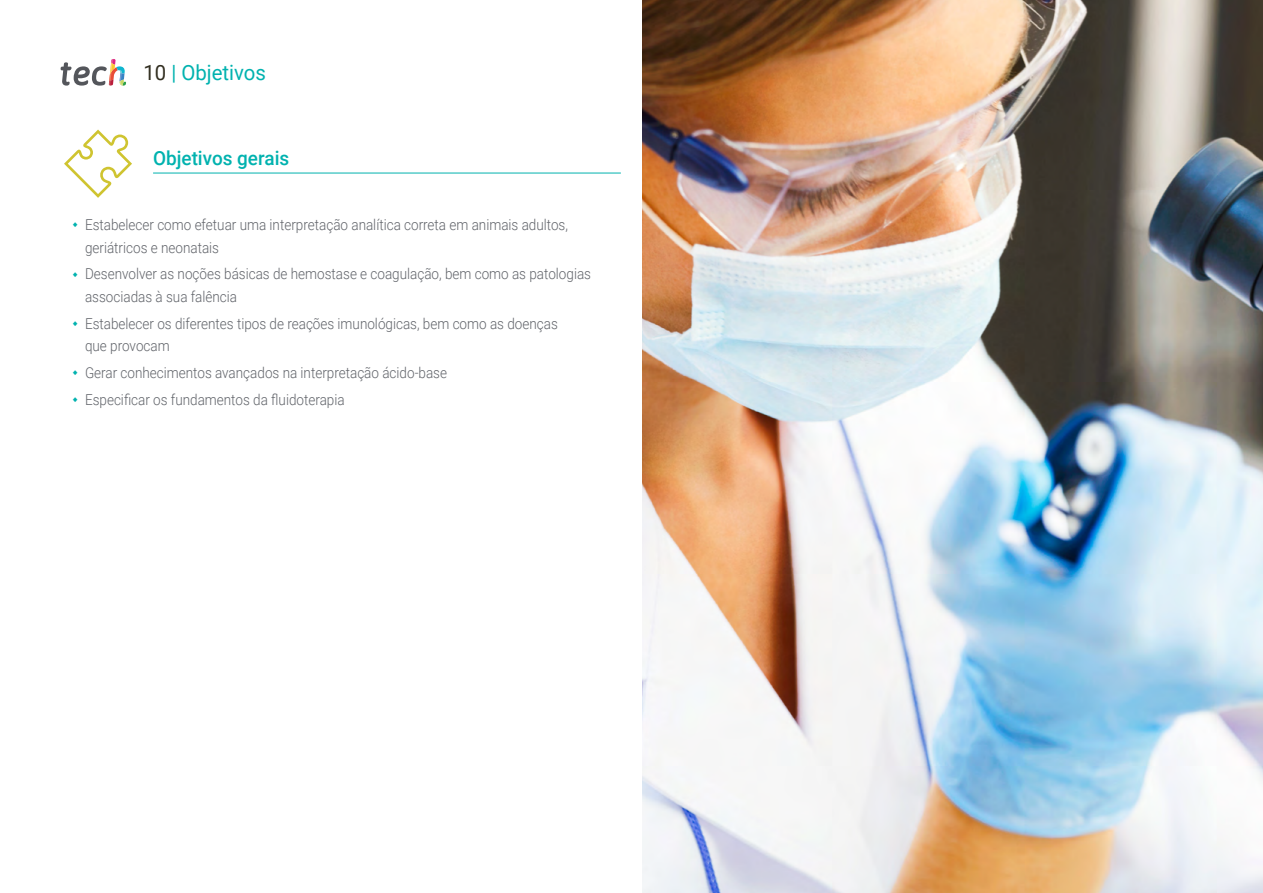
<style>
.page{position:relative;width:1263px;height:893px;background:#fff}
.page>*{position:absolute;margin:0;border:0;box-sizing:border-box;transform-origin:0 0}
.t1{font:21px "Roboto";color:#00b2af}
.t2{font:500 19.5px "Roboto";color:#00b2af}
.t3{font:300 15px/22.5px "Roboto";color:#61646a;scale:.9 1}
.s1{color:#312e20}
</style>
<div class="page">
<hr style="left:153px;top:173px;width:468px;height:1px;background:#00b2af">
<svg style="left:64px;top:130px;width:68px;height:68px"></svg>
<img style="left:642px;top:0;width:621px;height:893px">
<svg style="left:61px;top:59px;width:65px;height:27px"></svg>
<h1 class="t1" style="left:144px;top:57px;width:124px"><span class="s1">10</span> | Objetivos</h1>
<h2 class="t2" style="left:153px;top:144px;width:138px">Objetivos gerais</h2>
<p class="t3" style="left:85px;top:213px;width:538px">Estabelecer como efetuar uma interpretação analítica correta em animais adultos, geriátricos e neonatais</p>
<p class="t3" style="left:85px;top:262px;width:564px">Desenvolver as noções básicas de hemostase e coagulação, bem como as patologias associadas à sua falência</p>
<p class="t3" style="left:85px;top:311px;width:527px">Estabelecer os diferentes tipos de reações imunológicas, bem como as doenças que provocam</p>
<p class="t3" style="left:85px;top:359px;width:404px;line-height:26.7px">Gerar conhecimentos avançados na interpretação ácido-base<br>Especificar os fundamentos da fluidoterapia</p>
</div>
